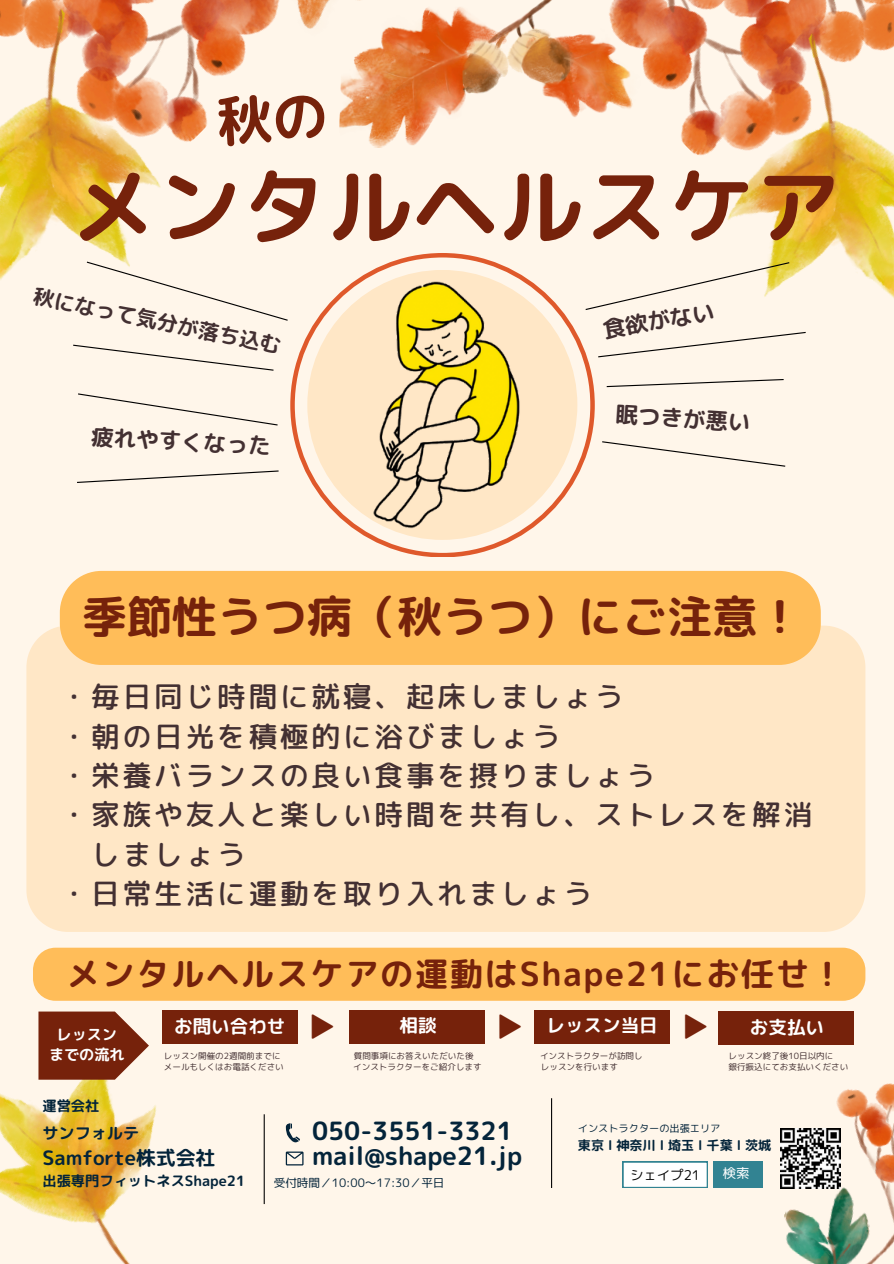
<style>
.page{position:relative;width:894px;height:1264px;background:#fff}
.page>*{position:absolute;margin:0;border:0;box-sizing:border-box;transform-origin:0 0}
.t1{font:85.35px "rounded mplus 1 p bold";color:#76220b}
.t2{font:45px "rounded mplus 1 p bold";color:#76220b}
.t3{font:33.15px "rounded mplus 1 p bold";letter-spacing:.05em;color:#76220b}
.t4{font:28.65px "rounded mplus 1 p medium";letter-spacing:.1em;color:#433032}
.t5{font:28.5px "rounded mplus 1 p regular";color:#76220b}
.t6{font:25.2px "rounded mplus 1 p bold";color:#04243a}
.t7{font:22.5px "rounded mplus 1 p bold";color:#433032}
.t8{font:21px "rounded mplus 1 p bold";color:#433032}
.t9{font:19.8px "rounded mplus 1 p bold";color:#04243a}
.t10{font:18.6px "rounded mplus 1 p bold";color:#fff}
.t11{font:16.05px "rounded mplus 1 p bold";color:#04243a}
.t12{font:15.15px "rounded mplus 1 p bold";color:#fff}
.t13{font:14.25px "rounded mplus 1 p bold";color:#04243a}
.t14{font:13.35px "rounded mplus 1 p regular";color:#000}
.t15{font:13.35px "rounded mplus 1 p regular";color:#fff}
.t16{font:13.05px "rounded mplus 1 p bold";letter-spacing:.305em;color:#04243a}
.t17{font:11.7px "rounded mplus 1 p regular";color:#04243a}
.t18{font:10.2px "rounded mplus 1 p regular";color:#04243a}
.t19{font:8.55px "rounded mplus 1 p regular";color:#433032}
</style>
<div class="page">
<div style="left:0;top:0;width:893px;height:1263px;background:#fff6ea"></div>
<img style="left:210px;top:52px;width:36px;height:24px">
<img style="left:649px;top:0;width:244px;height:89px">
<img style="left:210px;top:0;width:120px;height:52px">
<img style="left:339px;top:0;width:310px;height:148px">
<img style="left:666px;top:16px;width:227px;height:281px">
<img style="left:0;top:0;width:210px;height:280px">
<svg style="left:290px;top:253px;width:304px;height:304px"></svg>
<div style="left:307px;top:270px;width:270px;height:270px;background:#ffe7c6;border-radius:50%"></div>
<img style="left:372px;top:281px;width:149px;height:248px">
<svg style="left:584px;top:261px;width:206px;height:50px"></svg>
<svg style="left:598px;top:331px;width:208px;height:27px"></svg>
<svg style="left:606px;top:379px;width:178px;height:9px"></svg>
<svg style="left:602px;top:441px;width:184px;height:26px"></svg>
<svg style="left:73px;top:344px;width:201px;height:27px"></svg>
<svg style="left:85px;top:261px;width:203px;height:60px"></svg>
<div style="left:26px;top:625px;width:839px;height:306px;background:#ffe7c6"></div>
<div style="left:60px;top:571px;width:760px;height:94px;background:#ffbd59"></div>
<svg style="left:78px;top:393px;width:200px;height:33px"></svg>
<svg style="left:77px;top:470px;width:202px;height:13px"></svg>
<div style="left:33px;top:947px;width:832px;height:53px;background:#ffbd59;border-radius:23px"></div>
<div style="left:163px;top:1010px;width:135px;height:33px;background:#76220b"></div>
<img style="left:0;top:1011px;width:242px;height:252px">
<svg style="left:38px;top:1011px;width:111px;height:68px;background:#8c442f"></svg>
<img style="left:758px;top:1083px;width:135px;height:180px">
<div style="left:350px;top:1010px;width:135px;height:33px;background:#76220b"></div>
<div style="left:534px;top:1010px;width:135px;height:33px;background:#76220b"></div>
<div style="left:718px;top:1011px;width:135px;height:33px;background:#76220b"></div>
<svg style="left:286px;top:1123px;width:14px;height:19px"></svg>
<svg style="left:286px;top:1151px;width:17px;height:14px"></svg>
<hr style="left:551px;top:1098px;width:1px;height:89px;background:#000">
<hr style="left:263px;top:1114px;width:2px;height:89px;background:#000">
<svg style="left:713px;top:1161px;width:49px;height:26px"></svg>
<svg style="left:622px;top:1161px;width:85px;height:26px;background:#ebf3f4"></svg>
<img style="left:780px;top:1128px;width:60px;height:60px">
<p class="t1" style="left:71px;top:146px;width:770px">メンタルヘルスケア</p>
<p class="t8" style="left:36px;top:282px;width:253px;rotate:11deg">秋になって気分が落ち込む</p>
<h3 class="t7" style="left:92px;top:421px;width:181px;rotate:3deg">疲れやすくなった</h3>
<p class="t7" style="left:600px;top:314px;width:114px;rotate:-10deg">食欲がない</p>
<p class="t7" style="left:616px;top:398px;width:136px;rotate:4deg">眠つきが悪い</p>
<h1 class="t2" style="left:82px;top:585px;width:721px">季節性うつ病（秋うつ）にご注意！</h1>
<h5 class="t4" style="left:60px;top:676px;width:565px">・毎日同じ時間に就寝、起床しましょう</h5>
<h5 class="t4" style="left:60px;top:715px;width:502px">・朝の日光を積極的に浴びましょう</h5>
<h5 class="t4" style="left:60px;top:755px;width:596px">・栄養バランスの良い食事を摂りましょう</h5>
<h5 class="t4" style="left:60px;top:794px;width:753px">・家族や友人と楽しい時間を共有し、ストレスを解消</h5>
<h5 class="t4" style="left:91px;top:833px;width:156px">しましょう</h5>
<h5 class="t4" style="left:60px;top:873px;width:533px">・日常生活に運動を取り入れましょう</h5>
<p class="t3" style="left:67px;top:950px;width:778px">メンタルヘルスケアの運動はShape21にお任せ！</p>
<p class="t12" style="left:57px;top:1023px;width:62px">レッスン</p>
<p class="t10" style="left:174px;top:1012px;width:113px">お問い合わせ</p>
<p class="t5" style="left:307px;top:1006px;width:12px">▶︎</p>
<p class="t5" style="left:495px;top:1006px;width:12px">▶︎</p>
<p class="t5" style="left:680px;top:1005px;width:12px">▶︎</p>
<p class="t12" style="left:49px;top:1043px;width:77px">までの流れ</p>
<p class="t19" style="left:164px;top:1049px;width:118px">レッスン開催の2週間前までに</p>
<p class="t19" style="left:164px;top:1060px;width:121px">メールもしくはお電話ください</p>
<p class="t10" style="left:399px;top:1011px;width:39px">相談</p>
<p class="t10" style="left:546px;top:1011px;width:113px">レッスン当日</p>
<p class="t10" style="left:749px;top:1014px;width:76px">お支払い</p>
<p class="t19" style="left:354px;top:1049px;width:121px">質問事項にお答えいただいた後</p>
<p class="t19" style="left:353px;top:1060px;width:130px">インストラクターをご紹介します</p>
<p class="t19" style="left:540px;top:1049px;width:104px">インストラクターが訪問し</p>
<p class="t19" style="left:540px;top:1060px;width:78px">レッスンを行います</p>
<p class="t19" style="left:728px;top:1049px;width:106px">レッスン終了後10日以内に</p>
<p class="t19" style="left:728px;top:1060px;width:121px">銀行振込にてお支払いください</p>
<p class="t13" style="left:42px;top:1095px;width:58px">運営会社</p>
<p class="t11" style="left:42px;top:1121px;width:98px">サンフォルテ</p>
<p class="t9" style="left:42px;top:1143px;width:174px">Samforte株式会社</p>
<p class="t13" style="left:42px;top:1170px;width:204px">出張専門フィットネスShape21</p>
<h6 class="t6" style="left:312px;top:1112px;width:202px">050-3551-3321</h6>
<p class="t6" style="left:312px;top:1137px;width:211px">mail@shape21.jp</p>
<h6 class="t17" style="left:273px;top:1174px;width:172px">受付時間／10:00〜17:30／平日</h6>
<p class="t18" style="left:577px;top:1120px;width:144px">インストラクターの出張エリア</p>
<p class="t16" style="left:577px;top:1136px;width:195px">東京l神奈川l埼玉l千葉l茨城</p>
<p class="t14" style="left:630px;top:1165px;width:72px">シェイプ21</p>
<p class="t15" style="left:722px;top:1164px;width:28px">検索</p>
</div>
